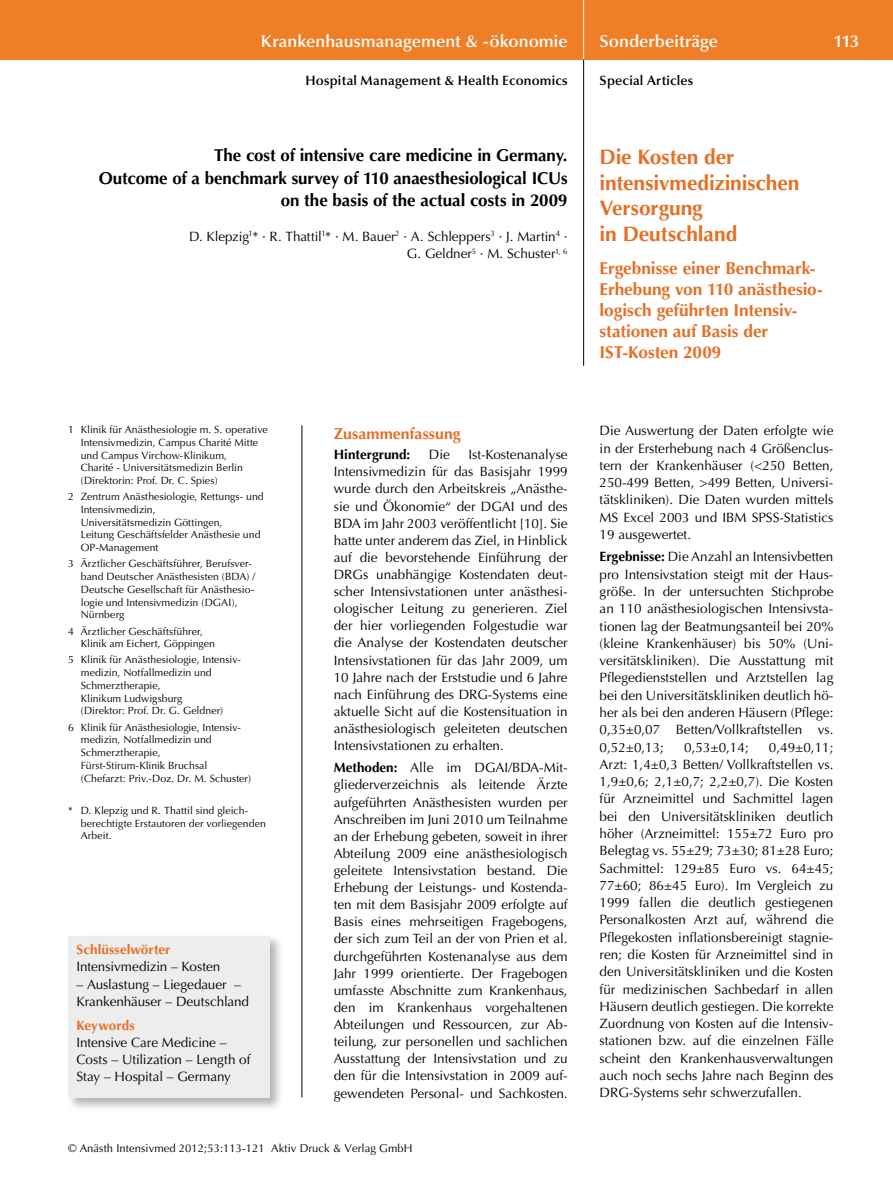
<style>
.page{position:relative;width:893px;height:1191px;background:#fff}
.page>*{position:absolute;margin:0;border:0;box-sizing:border-box;transform-origin:0 0}
.t1{font:700 21px/25.5px "Optima";letter-spacing:-.005em;color:#e56f24}
.t2{font:700 17.25px/22.5px "Optima";letter-spacing:-.005em;color:#000;text-align:right}
.t3{font:700 17.25px/21px "Optima";color:#e56f24}
.t4{font:600 17.25px "Optima";color:#fff}
.t5{font:700 15.75px "Optima";letter-spacing:.005em;color:#e56f24}
.t6{font:13.5px/17.2px "Optima";color:#000;text-align:justify}
.t7{font:600 13.5px "Optima";letter-spacing:.015em;color:#000}
.t8{font:700 13.5px "Optima";letter-spacing:.005em;color:#e56f24}
.t9{font:700 13.5px "Optima";color:#000}
.t10{font:11.25px "Optima";letter-spacing:.005em;color:#000}
.t11{font:10.5px/12.8px "Optima";letter-spacing:.005em;color:#000}
.s1{font-weight:700}
</style>
<div class="page">
<div style="left:0;top:0;width:893px;height:60px;background:#f07e26"></div>
<hr style="left:583px;top:0;width:1px;height:60px;background:#fff">
<hr style="left:583px;top:60px;width:1px;height:306px;background:#000">
<hr style="left:302px;top:425px;width:1px;height:672px;background:#000">
<div style="left:66px;top:933px;width:218px;height:178px;background:#000;opacity:.3"></div>
<div style="left:68px;top:935px;width:202px;height:162px;background:#ededed"></div>
<p class="t4" style="left:261px;top:31px;width:308px">Krankenhausmanagement &amp; -ökonomie</p>
<p class="t4" style="left:600px;top:31px;width:120px">Sonderbeiträge</p>
<p class="t4" style="left:833px;top:31px;width:27px">113</p>
<p class="t7" style="left:306px;top:73px;width:264px">Hospital Management &amp; Health Economics</p>
<p class="t7" style="left:600px;top:73px;width:95px">Special Articles</p>
<p class="t2" style="left:99px;top:145px;width:470px">The cost of intensive care medicine in Germany.<br>Outcome of a benchmark survey of 110 anaesthesiological ICUs on the basis of the actual costs in 2009</p>
<p class="t6" style="left:189px;top:228px;width:380px;text-align:right">D. Klepzig<sup>1</sup>* · R. Thattil<sup>1</sup>* · M. Bauer<sup>2</sup> · A. Schleppers<sup>3</sup> · J. Martin<sup>4</sup> ·<br>G. Geldner<sup>5</sup> · M. Schuster<sup>1,</sup> <sup>6</sup></p>
<p class="t11" style="left:81px;top:423px;width:189px;text-indent:-13px">1 Klinik für Anästhesiologie m. S. operative Intensivmedizin, Campus Charité Mitte und Campus Virchow-Klinikum,<br>Charité - Universitätsmedizin Berlin (Direktorin: Prof. Dr. C. Spies)</p>
<p class="t11" style="left:81px;top:490px;width:184px;text-indent:-13px">2 Zentrum Anästhesiologie, Rettungs- und<br>Intensivmedizin,<br>Universitätsmedizin Göttingen,<br>Leitung Geschäftsfelder Anästhesie und<br>OP-Management</p>
<p class="t11" style="left:81px;top:557px;width:176px;text-indent:-13px">3 Ärztlicher Geschäftsführer, Berufsver&shy;band Deutscher Anästhesisten (BDA) / Deutsche Gesellschaft für Anästhesio&shy;logie und Intensivmedizin (DGAI), Nürnberg</p>
<p class="t11" style="left:81px;top:624px;width:136px;text-indent:-13px">4 Ärztlicher Geschäftsführer,<br>Klinik am Eichert, Göppingen</p>
<p class="t11" style="left:81px;top:653px;width:161px;text-indent:-13px">5 Klinik für Anästhesiologie, Intensiv&shy;medizin, Notfallmedizin und<br>Schmerztherapie,<br>Klinikum Ludwigsburg<br>(Direktor: Prof. Dr. G. Geldner)</p>
<p class="t11" style="left:81px;top:721px;width:172px;text-indent:-13px">6 Klinik für Anästhesiologie, Intensiv&shy;medizin, Notfallmedizin und<br>Schmerztherapie,<br>Fürst-Stirum-Klinik Bruchsal (Chefarzt: Priv.-Doz. Dr. M. Schuster)</p>
<p class="t11" style="left:81px;top:804px;width:187px;text-indent:-13px">* D. Klepzig und R. Thattil sind gleich&shy;berechtigte Erstautoren der vorliegenden<br>Arbeit.</p>
<p class="t8" style="left:77px;top:941px;width:95px">Schlüsselwörter</p>
<p class="t6" style="left:77px;top:958px;width:145px">Intensivmedizin – Kosten</p>
<p class="t6" style="left:77px;top:975px;width:174px">– Auslastung – Liegedauer –<br>Krankenhäuser – Deutschland</p>
<p class="t8" style="left:77px;top:1017px;width:60px">Keywords</p>
<p class="t6" style="left:77px;top:1033px;width:175px;text-align:left">Intensive Care Medicine –<br>Costs – Utilization – Length of<br>Stay – Hospital – Germany</p>
<p class="t5" style="left:334px;top:424px;width:128px">Zusammenfassung</p>
<p class="t9" style="left:334px;top:447px;width:78px">Hintergrund:</p>
<p class="t6" style="left:429px;top:446px;width:23px">Die</p>
<p class="t6" style="left:334px;top:446px;width:235px;text-indent:135px">Ist-Kostenanalyse Intensivmedizin für das Basisjahr 1999 wurde durch den Arbeitskreis „Anästhe&shy;sie und Ökonomie“ der DGAI und des BDA im Jahr 2003 veröffentlicht [10]. Sie hatte unter anderem das Ziel, in Hinblick auf die bevorstehende Einführung der DRGs unabhängige Kostendaten deut&shy;scher Intensivstationen unter anästhesi&shy;ologischer Leitung zu generieren. Ziel der hier vorliegenden Folgestudie war die Analyse der Kostendaten deutscher Intensivstationen für das Jahr 2009, um 10 Jahre nach der Erststudie und 6 Jahre nach Einführung des DRG-Systems eine aktuelle Sicht auf die Kostensituation in anästhesiologisch geleiteten deutschen Intensivstationen zu erhalten.</p>
<p class="t6" style="left:334px;top:759px;width:235px"><span class="s1">Methoden:</span> Alle im DGAI/BDA-Mit&shy;gliederverzeichnis als leitende Ärzte aufgeführten Anästhesisten wurden per Anschreiben im Juni 2010 um Teilnahme an der Erhebung gebeten, soweit in ihrer Abteilung 2009 eine anästhesiologisch geleitete Intensivstation bestand. Die Erhebung der Leistungs- und Kostenda&shy;ten mit dem Basisjahr 2009 erfolgte auf Basis eines mehrseitigen Fragebogens, der sich zum Teil an der von Prien et al. durchgeführten Kostenanalyse aus dem Jahr 1999 orientierte. Der Fragebogen umfasste Abschnitte zum Krankenhaus, den im Krankenhaus vorgehaltenen Abteilungen und Ressourcen, zur Ab&shy;teilung, zur personellen und sachlichen Ausstattung der Intensivstation und zu den für die Intensivstation in 2009 auf&shy;gewendeten Personal- und Sachkosten.</p>
<p class="t10" style="left:68px;top:1142px;width:346px">© Anästh Intensivmed 2012;53:113-121 Aktiv Druck &amp; Verlag GmbH</p>
<h1 class="t1" style="left:600px;top:145px;width:202px">Die Kosten der intensivmedizinischen<br>Versorgung<br>in Deutschland</h1>
<p class="t3" style="left:600px;top:258px;width:225px">Ergebnisse einer Benchmark-<br>Erhebung von 110 anästhesio&shy;logisch geführten Intensiv&shy;stationen auf Basis der<br>IST-Kosten 2009</p>
<p class="t6" style="left:600px;top:422px;width:235px">Die Auswertung der Daten erfolgte wie in der Ersterhebung nach 4 Größenclus&shy;tern der Krankenhäuser (&lt;250 Betten, 250-499 Betten, &gt;499 Betten, Universi&shy;tätskliniken). Die Daten wurden mittels MS Excel 2003 und IBM SPSS-Statistics 19 ausgewertet.</p>
<p class="t6" style="left:600px;top:548px;width:235px"><span class="s1">Ergebnisse:</span> Die Anzahl an Intensivbetten pro Intensivstation steigt mit der Haus&shy;größe. In der untersuchten Stichprobe an 110 anästhesiologischen Intensivsta&shy;tionen lag der Beatmungsanteil bei 20% (kleine Krankenhäuser) bis 50% (Uni&shy;versitätskliniken). Die Ausstattung mit Pflegedienststellen und Arztstellen lag bei den Universitätskliniken deutlich hö&shy;her als bei den anderen Häusern (Pflege:<br>0,35±0,07 Betten/Vollkraftstellen vs.<br>0,52±0,13;</p>
<p class="t6" style="left:600px;top:738px;width:235px;text-indent:169px">0,49±0,11; Arzt: 1,4±0,3 Betten/ Vollkraftstellen vs.<br>1,9±0,6; 2,1±0,7; 2,2±0,7). Die Kosten für Arzneimittel und Sachmittel lagen bei den Universitätskliniken deutlich höher (Arzneimittel: 155±72 Euro pro Belegtag vs. 55±29; 73±30; 81±28 Euro; Sachmittel: 129±85 Euro vs. 64±45; 77±60; 86±45 Euro). Im Vergleich zu 1999 fallen die deutlich gestiegenen Personalkosten Arzt auf, während die Pflegekosten inflationsbereinigt stagnie&shy;ren; die Kosten für Arzneimittel sind in den Universitätskliniken und die Kosten für medizinischen Sachbedarf in allen Häusern deutlich gestiegen. Die korrekte Zuordnung von Kosten auf die Intensiv&shy;stationen bzw. auf die einzelnen Fälle scheint den Krankenhausverwaltungen auch noch sechs Jahre nach Beginn des DRG-Systems sehr schwerzufallen.</p>
<p class="t6" style="left:684px;top:738px;width:66px">0,53±0,14;</p>
</div>
